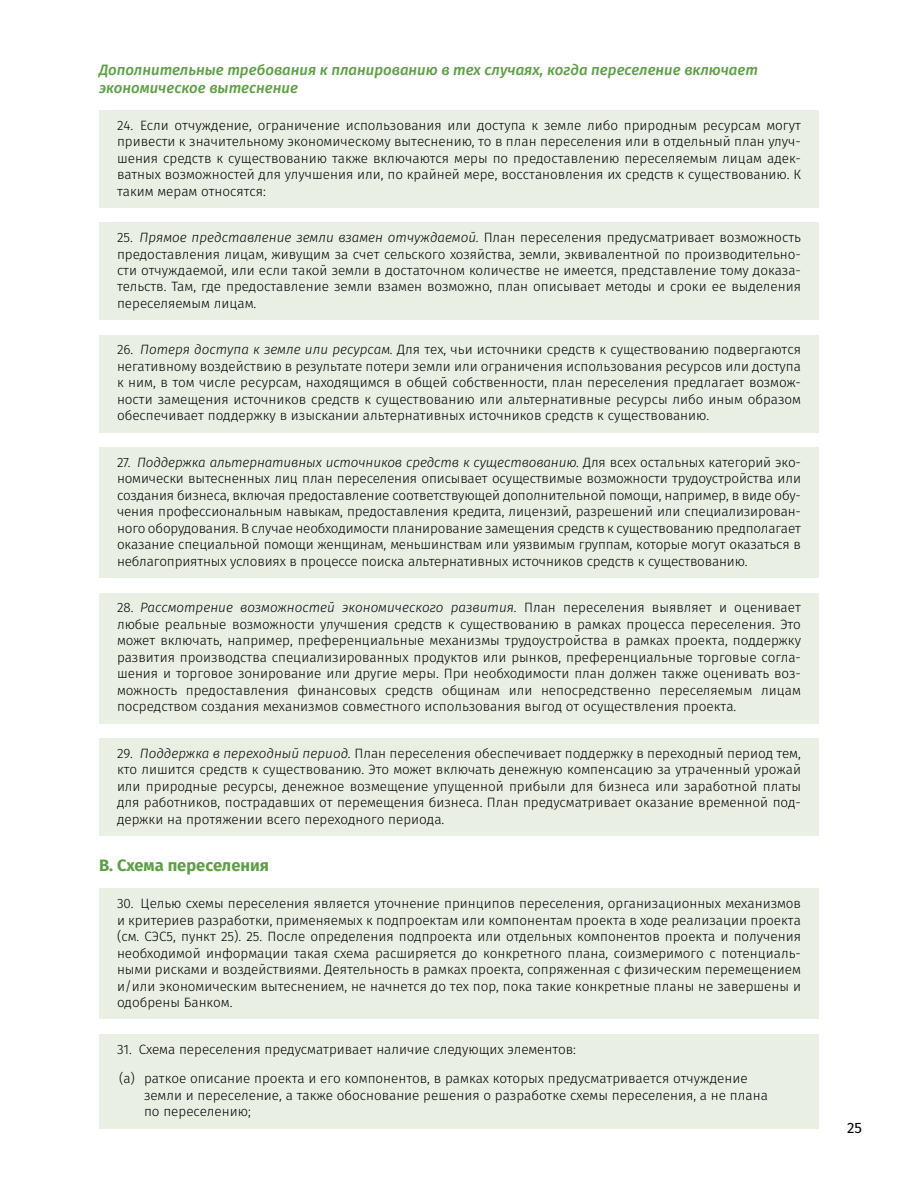
<style>
.page{position:relative;width:918px;height:1188px;background:#fff}
.page>*{position:absolute;margin:0;border:0;box-sizing:border-box;transform-origin:0 0}
.t1{font:700 16.5px "Fira Sans";color:#5ca044}
.t2{font:italic 500 15px/18px "Fira Sans";color:#5ca044}
.t3{font:15px "Fira Sans";color:#000}
.t4{font:300 13.5px/16.5px "Fira Sans";color:#000;text-align:justify}
.s1{font-style:italic}
</style>
<div class="page">
<div style="left:99px;top:110px;width:720px;height:97px;background:#eaefe4"></div>
<div style="left:99px;top:222px;width:720px;height:98px;background:#eaefe4"></div>
<div style="left:99px;top:335px;width:720px;height:97px;background:#eaefe4"></div>
<div style="left:99px;top:447px;width:720px;height:131px;background:#eaefe4"></div>
<div style="left:99px;top:593px;width:720px;height:130px;background:#eaefe4"></div>
<div style="left:99px;top:738px;width:720px;height:98px;background:#eaefe4"></div>
<div style="left:99px;top:888px;width:720px;height:131px;background:#eaefe4"></div>
<div style="left:99px;top:1034px;width:720px;height:31px;background:#eaefe4"></div>
<div style="left:99px;top:1064px;width:720px;height:64px;background:#eaefe4"></div>
<p class="t2" style="left:99px;top:62px;width:661px">Дополнительные требования к планированию в тех случаях, когда переселение включает экономическое вытеснение</p>
<p class="t4" style="left:117px;top:118px;width:686px">24. Если отчуждение, ограничение использования или доступа к земле либо природным ресурсам могут привести к значительному экономическому вытеснению, то в план переселения или в отдельный план улуч&shy;шения средств к существованию также включаются меры по предоставлению переселяемым лицам адек&shy;ватных возможностей для улучшения или, по крайней мере, восстановления их средств к существованию. К таким мерам относятся:</p>
<p class="t4" style="left:117px;top:230px;width:686px">25. <span class="s1">Прямое представление земли взамен отчуждаемой.</span> План переселения предусматривает возможность предоставления лицам, живущим за счет сельского хозяйства, земли, эквивалентной по производительно&shy;сти отчуждаемой, или если такой земли в достаточном количестве не имеется, представление тому доказа&shy;тельств. Там, где предоставление земли взамен возможно, план описывает методы и сроки ее выделения переселяемым лицам.</p>
<p class="t4" style="left:117px;top:343px;width:686px">26. <span class="s1">Потеря доступа к земле или ресурсам.</span> Для тех, чьи источники средств к существованию подвергаются негативному воздействию в результате потери земли или ограничения использования ресурсов или доступа к ним, в том числе ресурсам, находящимся в общей собственности, план переселения предлагает возмож&shy;ности замещения источников средств к существованию или альтернативные ресурсы либо иным образом обеспечивает поддержку в изыскании альтернативных источников средств к существованию.</p>
<p class="t4" style="left:117px;top:455px;width:686px">27. <span class="s1">Поддержка альтернативных источников средств к существованию.</span> Для всех остальных категорий эко&shy;номически вытесненных лиц план переселения описывает осуществимые возможности трудоустройства или создания бизнеса, включая предоставление соответствующей дополнительной помощи, например, в виде обу&shy;чения профессиональным навыкам, предоставления кредита, лицензий, разрешений или специализирован&shy;ного оборудования. В случае необходимости планирование замещения средств к существованию предполагает оказание специальной помощи женщинам, меньшинствам или уязвимым группам, которые могут оказаться в неблагоприятных условиях в процессе поиска альтернативных источников средств к существованию.</p>
<p class="t4" style="left:117px;top:600px;width:686px">28. <span class="s1">Рассмотрение возможностей экономического развития.</span> План переселения выявляет и оценивает любые реальные возможности улучшения средств к существованию в рамках процесса переселения. Это может включать, например, преференциальные механизмы трудоустройства в рамках проекта, поддержку развития производства специализированных продуктов или рынков, преференциальные торговые согла&shy;шения и торговое зонирование или другие меры. При необходимости план должен также оценивать воз&shy;можность предоставления финансовых средств общинам или непосредственно переселяемым лицам посредством создания механизмов совместного использования выгод от осуществления проекта.</p>
<p class="t4" style="left:117px;top:746px;width:686px">29. <span class="s1">Поддержка в переходный период.</span> План переселения обеспечивает поддержку в переходный период тем, кто лишится средств к существованию. Это может включать денежную компенсацию за утраченный урожай или природные ресурсы, денежное возмещение упущенной прибыли для бизнеса или заработной платы для работников, пострадавших от перемещения бизнеса. План предусматривает оказание временной под&shy;держки на протяжении всего переходного периода.</p>
<p class="t1" style="left:99px;top:853px;width:172px">B. Схема переселения</p>
<p class="t4" style="left:117px;top:896px;width:686px">30. Целью схемы переселения является уточнение принципов переселения, организационных механизмов и критериев разработки, применяемых к подпроектам или компонентам проекта в ходе реализации проекта (см. СЭС5, пункт 25). 25. После определения подпроекта или отдельных компонентов проекта и получения необходимой информации такая схема расширяется до конкретного плана, соизмеримого с потенциаль&shy;ными рисками и воздействиями. Деятельность в рамках проекта, сопряженная с физическим перемещением и/или экономическим вытеснением, не начнется до тех пор, пока такие конкретные планы не завершены и одобрены Банком.</p>
<p class="t4" style="left:117px;top:1042px;width:461px">31. Схема переселения предусматривает наличие следующих элементов:</p>
<p class="t4" style="left:144px;top:1072px;width:625px;text-align:left;text-indent:-25px">(a) раткое описание проекта и его компонентов, в рамках которых предусматривается отчуждение земли и переселение, а также обоснование решения о разработке схемы переселения, а не плана по переселению;</p>
<p class="t3" style="left:847px;top:1118px;width:16px">25</p>
</div>
